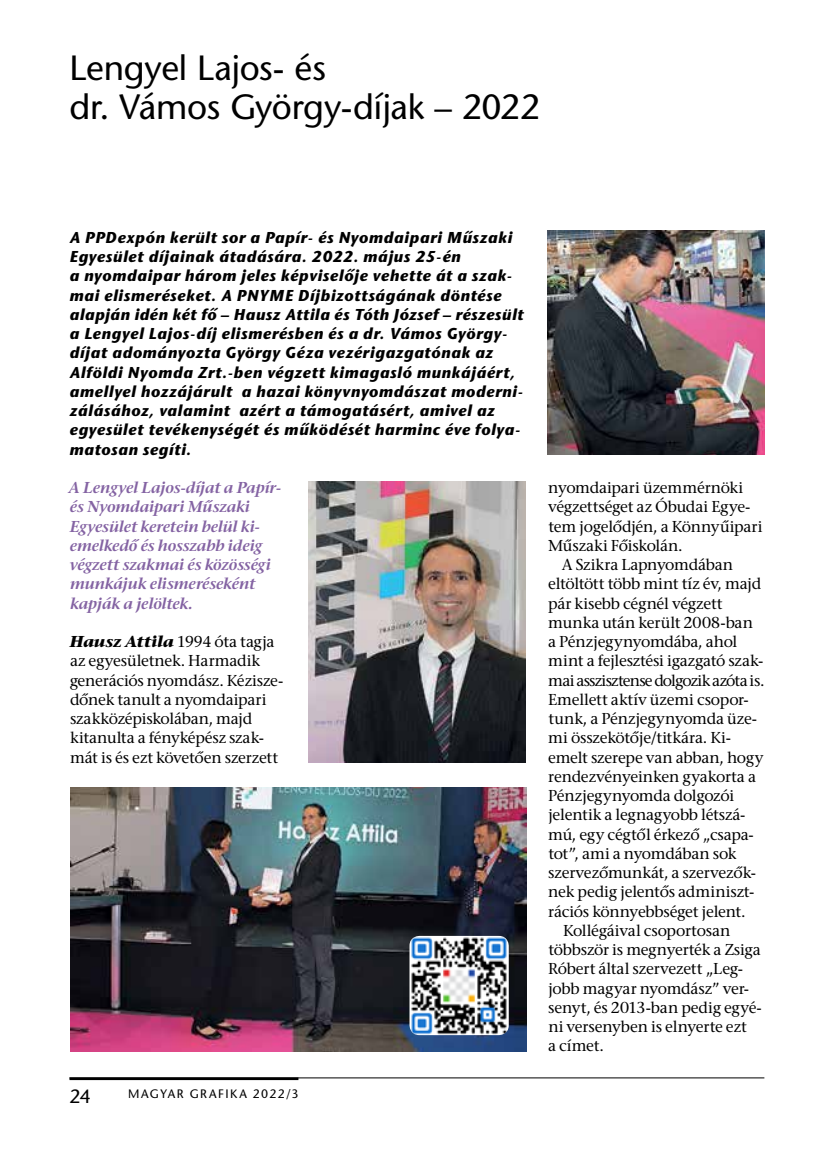
<style>
.page{position:relative;width:819px;height:1166px;background:#fff}
.page>*{position:absolute;margin:0;border:0;box-sizing:border-box;transform-origin:0 0}
.t1{font:35px/38.5px "ITC Stone Sans";letter-spacing:-.01em;color:#000}
.t2{font:19.25px "ITC Stone Sans";color:#000}
.t3{font:15.75px/19.2px "ITC Stone Serif";letter-spacing:-.015em;color:#000}
.t4{font:italic 700 15.75px/19.2px "ITC Stone Sans";letter-spacing:.04em;color:#000}
.t5{font:italic 600 15.75px/19.2px "ITC Stone Serif";letter-spacing:-.015em;color:#8463a3}
.t6{font:15.75px "ITC Stone Serif";letter-spacing:-.05em;color:#000}
.t7{font:12.25px "ITC Stone Sans";letter-spacing:.12em;color:#000}
.s1{font-weight:700;font-style:italic}
</style>
<div class="page">
<hr style="left:69px;top:1077px;width:695px;height:1px;background:#000">
<hr style="left:69px;top:1077px;width:229px;height:3px;background:#000">
<img style="left:308px;top:481px;width:217px;height:281px">
<img style="left:547px;top:231px;width:217px;height:223px">
<img style="left:70px;top:787px;width:456px;height:264px">
<img style="left:409px;top:936px;width:99px;height:99px">
<h1 class="t1" style="left:69px;top:54px;width:472px">Lengyel Lajos- és<br>dr. Vámos György-díjak – 2022</h1>
<p class="t4" style="left:69px;top:230px;width:455px">A PPDexpón került sor a Papír- és Nyomdaipari Műszaki Egyesület díjainak átadására. 2022. május 25-én<br>a nyomdaipar három jeles képviselője vehette át a szak&shy;mai elismeréseket. A PNYME Díjbizottságának döntése alapján idén két fő – Hausz Attila és Tóth József – részesült a Lengyel Lajos-díj elismerésben és a dr. Vámos György&shy;díjat adományozta György Géza vezérigazgatónak az Alföldi Nyomda Zrt.-ben végzett kimagasló munkájáért, amellyel hozzájárult a hazai könyvnyomdászat moderni&shy;zálásához, valamint azért a támogatásért, amivel az egyesület tevékenységét és működését harminc éve folya&shy;matosan segíti.</p>
<p class="t5" style="left:68px;top:480px;width:214px">A Lengyel Lajos-díjat a Papír&shy;és Nyomdaipari Műszaki<br>Egyesület keretein belül ki&shy;emelkedő és hosszabb ideig végzett szakmai és közösségi munkájuk elismeréseként kapják a jelöltek.</p>
<p class="t3" style="left:70px;top:634px;width:215px"><span class="s1">Hausz Attila</span> 1994 óta tagja az egyesületnek. Harmadik generációs nyomdász. Kézisze&shy;dőnek tanult a nyomdaipari szakközépiskolában, majd kitanulta a fényképész szak&shy;mát is és ezt követően szerzett</p>
<p class="t2" style="left:69px;top:1085px;width:23px">24</p>
<p class="t7" style="left:128px;top:1087px;width:172px">MAGYAR GRAFIKA 2022/3</p>
<p class="t3" style="left:548px;top:480px;width:197px">nyomdaipari üzemmérnöki</p>
<p class="t3" style="left:548px;top:499px;width:204px">végzettséget az Óbudai Egye-</p>
<p class="t3" style="left:548px;top:518px;width:216px">tem jogelődjén, a Könnyűipari</p>
<p class="t3" style="left:548px;top:538px;width:136px">Műszaki Főiskolán.</p>
<p class="t3" style="left:562px;top:557px;width:173px">A Szikra Lapnyomdában</p>
<p class="t3" style="left:548px;top:576px;width:214px">eltöltött több mint tíz év, majd</p>
<p class="t3" style="left:548px;top:595px;width:176px">pár kisebb cégnél végzett</p>
<p class="t3" style="left:548px;top:615px;width:206px">munka után került 2008-ban</p>
<p class="t3" style="left:548px;top:634px;width:191px">a Pénzjegynyomdába, ahol</p>
<p class="t3" style="left:548px;top:653px;width:216px">mint a fejlesztési igazgató szak-</p>
<p class="t6" style="left:548px;top:671px;width:218px">mai asszisztense dolgozik azóta is.</p>
<p class="t3" style="left:548px;top:692px;width:202px">Emellett aktív üzemi csopor-</p>
<p class="t3" style="left:548px;top:711px;width:210px">tunk, a Pénzjegynyomda üze-</p>
<p class="t3" style="left:548px;top:730px;width:184px">mi összekötője/titkára. Ki-</p>
<p class="t3" style="left:548px;top:749px;width:217px">emelt szerepe van abban, hogy</p>
<p class="t3" style="left:548px;top:769px;width:209px">rendezvényeinken gyakorta a</p>
<p class="t3" style="left:548px;top:788px;width:188px">Pénzjegynyomda dolgozói</p>
<p class="t3" style="left:548px;top:807px;width:199px">jelentik a legnagyobb létszá-</p>
<p class="t3" style="left:548px;top:826px;width:207px">mú, egy cégtől érkező „csapa-</p>
<p class="t3" style="left:548px;top:846px;width:190px">tot”, ami a nyomdában sok</p>
<p class="t3" style="left:548px;top:865px;width:209px">szervezőmunkát, a szervezők-</p>
<p class="t3" style="left:548px;top:884px;width:207px">nek pedig jelentős adminiszt-</p>
<p class="t3" style="left:548px;top:903px;width:199px">rációs könnyebbséget jelent.</p>
<p class="t3" style="left:563px;top:923px;width:169px">Kollégáival csoportosan</p>
<p class="t3" style="left:548px;top:942px;width:214px">többször is megnyerték a Zsiga</p>
<p class="t3" style="left:548px;top:961px;width:196px">Róbert által szervezett „Leg-</p>
<p class="t3" style="left:548px;top:980px;width:202px">jobb magyar nyomdász” ver-</p>
<p class="t3" style="left:548px;top:1000px;width:215px">senyt, és 2013-ban pedig egyé-</p>
<p class="t3" style="left:548px;top:1019px;width:200px">ni versenyben is elnyerte ezt</p>
<p class="t3" style="left:548px;top:1038px;width:57px">a címet.</p>
</div>
